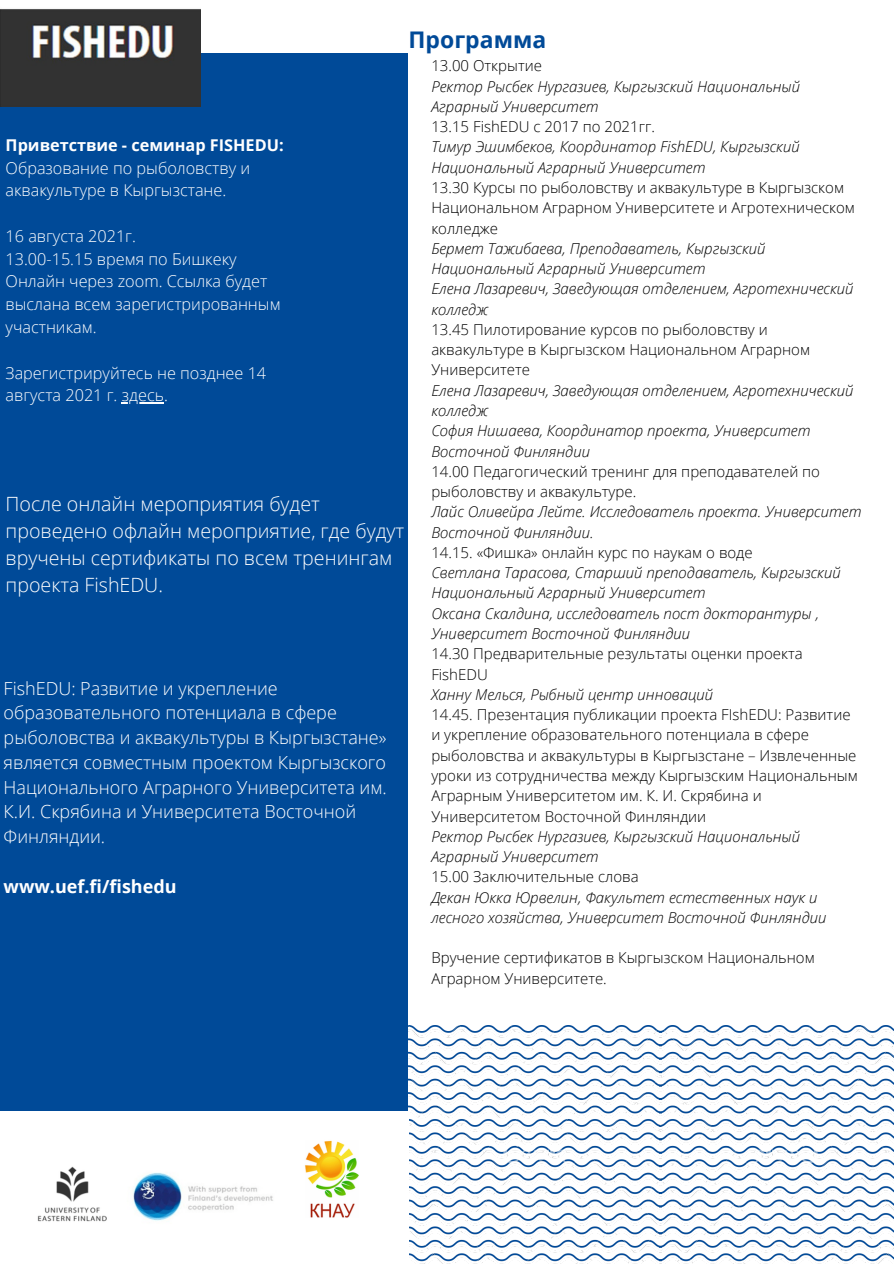
<style>
.page{position:relative;width:894px;height:1264px;background:#fff}
.page>*{position:absolute;margin:0;border:0;box-sizing:border-box;transform-origin:0 0}
.t1{font:700 22.95px "Open Sans";color:#004a98}
.t2{font:300 19.65px/27px "Open Sans";color:#fff}
.t3{font:300 18px/24.8px "Open Sans";color:#fff}
.t4{font:700 18px "Open Sans";color:#fff}
.t5{font:300 16.2px/22.8px "Open Sans";color:#fff}
.t6{font:700 16.2px "Open Sans";color:#fff}
.t7{font:italic 300 15px/20.2px "Open Sans";color:#000}
.t8{font:300 15px/20.2px "Open Sans";color:#000}
</style>
<div class="page">
<div style="left:0;top:53px;width:408px;height:1210px;background:#004a98"></div>
<img style="left:661px;top:1025px;width:232px;height:238px">
<img style="left:408px;top:1025px;width:253px;height:238px">
<img style="left:0;top:1111px;width:408px;height:152px">
<img style="left:0;top:9px;width:200px;height:97px">
<hr style="left:122px;top:402px;width:42px;height:2px;background:#fff">
<p class="t1" style="left:408px;top:23px;width:139px">Программа</p>
<p class="t6" style="left:6px;top:133px;width:279px">Приветствие - семинар FISHEDU:</p>
<p class="t5" style="left:6px;top:156px;width:246px">Образование по рыболовству и аквакультуре в Кыргызстане.</p>
<p class="t5" style="left:6px;top:224px;width:132px">16 августа 2021г.</p>
<p class="t5" style="left:6px;top:247px;width:232px">13.00-15.15 время по Бишкеку</p>
<p class="t5" style="left:6px;top:270px;width:276px">Онлайн через zoom. Ссылка будет выслана всем зарегистрированным участникам.</p>
<p class="t5" style="left:6px;top:361px;width:262px">Зарегистрируйтесь не позднее 14 августа 2021 г. здесь.</p>
<p class="t2" style="left:6px;top:490px;width:400px">После онлайн мероприятия будет проведено офлайн мероприятие, где будут вручены сертификаты по всем тренингам проекта FishEDU.</p>
<p class="t3" style="left:4px;top:675px;width:384px">FishEDU: Развитие и укрепление образовательного потенциала в сфере рыболовства и аквакультуры в Кыргызстане» является совместным проектом Кыргызского Национального Аграрного Университета им.<br>К.И. Скрябина и Университета Восточной Финляндии.</p>
<p class="t4" style="left:4px;top:873px;width:174px">www.uef.fi/fishedu</p>
<p class="t8" style="left:431px;top:55px;width:112px">13.00 Открытие</p>
<p class="t7" style="left:431px;top:76px;width:370px">Ректор Рысбек Нургазиев, Кыргызский Национальный<br>Аграрный Университет</p>
<p class="t8" style="left:431px;top:116px;width:225px">13.15 FishEDU c 2017 по 2021гг.</p>
<p class="t7" style="left:431px;top:136px;width:370px">Тимур Эшимбеков, Координатор FishEDU, Кыргызский<br>Национальный Аграрный Университет</p>
<p class="t8" style="left:431px;top:177px;width:425px">13.30 Курсы по рыболовству и аквакультуре в Кыргызском<br>Национальном Аграрном Университете и Агротехническом колледже</p>
<p class="t7" style="left:431px;top:238px;width:336px">Бермет Тажибаева, Преподаватель, Кыргызский<br>Национальный Аграрный Университет</p>
<p class="t7" style="left:431px;top:278px;width:423px">Елена Лазаревич, Заведующая отделением, Агротехнический колледж</p>
<p class="t8" style="left:431px;top:319px;width:380px">13.45 Пилотирование курсов по рыболовству и аквакультуре в Кыргызском Национальном Аграрном<br>Университете</p>
<p class="t7" style="left:431px;top:380px;width:423px">Елена Лазаревич, Заведующая отделением, Агротехнический колледж</p>
<p class="t7" style="left:431px;top:420px;width:380px">София Нишаева, Координатор проекта, Университет<br>Восточной Финляндии</p>
<p class="t8" style="left:431px;top:461px;width:390px">14.00 Педагогический тренинг для преподавателей по рыболовству и аквакультуре.</p>
<p class="t7" style="left:431px;top:501px;width:431px">Лайс Оливейра Лейте. Исследователь проекта. Университет<br>Восточной Финляндии.</p>
<p class="t8" style="left:431px;top:542px;width:323px">14.15. «Фишка» онлайн курс по наукам о воде</p>
<p class="t7" style="left:431px;top:562px;width:411px">Светлана Тарасова, Старший преподаватель, Кыргызский<br>Национальный Аграрный Университет</p>
<p class="t7" style="left:431px;top:603px;width:389px">Оксана Скалдина, исследователь пост докторантуры ,<br>Университет Восточной Финляндии</p>
<p class="t8" style="left:431px;top:643px;width:373px">14.30 Предварительные результаты оценки проекта<br>FishEDU</p>
<p class="t7" style="left:431px;top:684px;width:283px">Ханну Мелься, Рыбный центр инноваций</p>
<p class="t8" style="left:431px;top:704px;width:428px">14.45. Презентация публикации проекта FIshEDU: Развитие и укрепление образовательного потенциала в сфере рыболовства и аквакультуры в Кыргызстане – Извлеченные уроки из сотрудничества между Кыргызским Национальным Аграрным Университетом им. К. И. Скрябина и Университетом Восточной Финляндии</p>
<p class="t7" style="left:431px;top:825px;width:370px">Ректор Рысбек Нургазиев, Кыргызский Национальный<br>Аграрный Университет</p>
<p class="t8" style="left:431px;top:866px;width:209px">15.00 Заключительные слова</p>
<p class="t7" style="left:431px;top:886px;width:396px">Декан Юкка Юрвелин, Факультет естественных наук и лесного хозяйства, Университет Восточной Финляндии</p>
<p class="t8" style="left:431px;top:947px;width:385px">Вручение сертификатов в Кыргызском Национальном<br>Аграрном Университете.</p>
</div>
